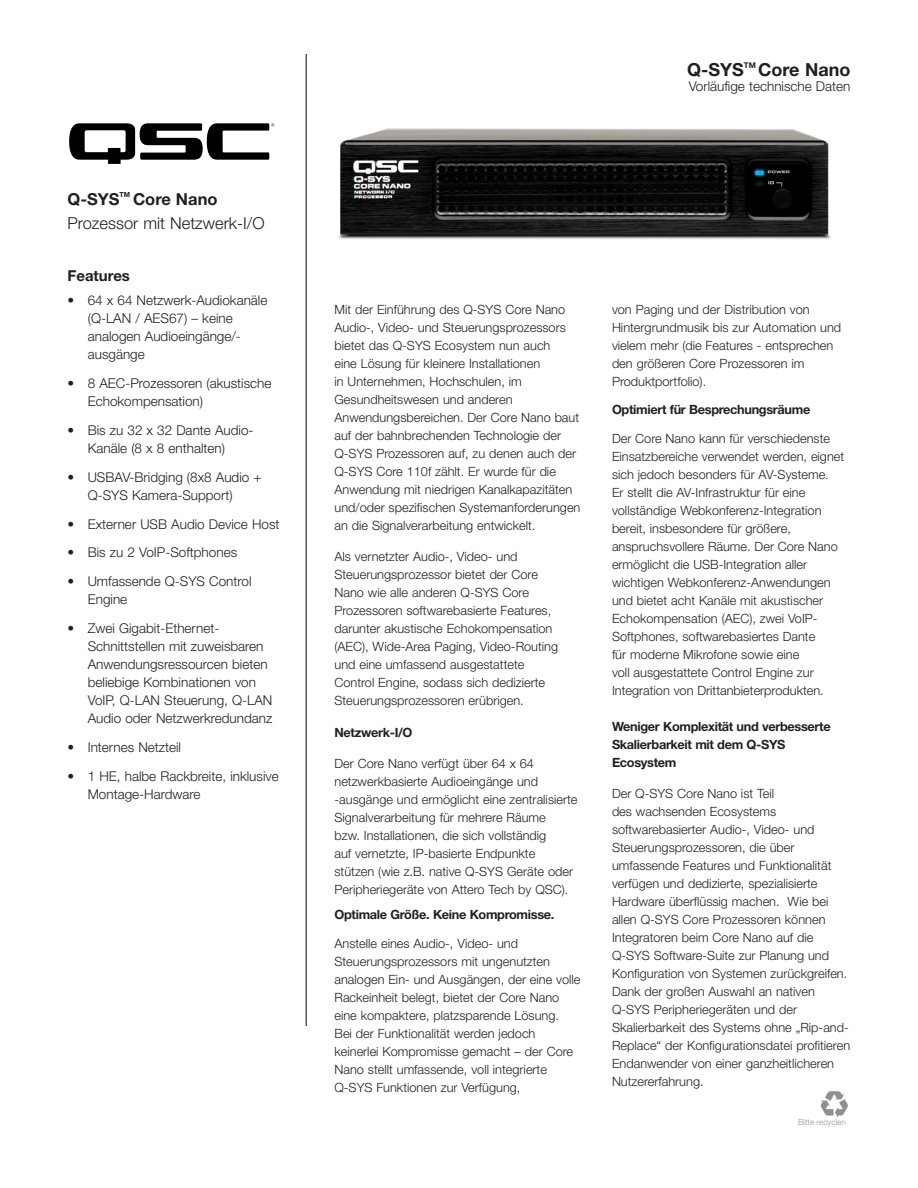
<style>
.page{position:relative;width:918px;height:1188px;background:#fff}
.page>*{position:absolute;margin:0;border:0;box-sizing:border-box;transform-origin:0 0}
.t1{font:700 18px "Helvetica Neue LT Pro";color:#231f20}
.t2{font:300 16.5px "Helvetica Neue LT Pro";color:#231f20}
.t3{font:700 16.5px "Helvetica Neue LT Pro";color:#231f20}
.t4{font:700 15px "Helvetica Neue LT Pro";color:#231f20}
.t5{font:300 13.5px/18px "Helvetica Neue LT Pro";color:#231f20}
.intro{font:300 12.75px/18px "Helvetica Neue LT Pro";color:#231f20}
.intro-2{font:700 12.75px/18px "Helvetica Neue LT Pro";letter-spacing:-.025em;color:#231f20}
.t6{font:300 8.25px "Helvetica Neue LT Pro";color:#939598}
.t7{font:700 7.8px "Helvetica Neue LT Pro";color:#231f20}
.t8{font:700 7.05px "Helvetica Neue LT Pro";color:#231f20}
</style>
<div class="page">
<svg style="left:820px;top:1091px;width:28px;height:27px"></svg>
<svg style="left:69px;top:123px;width:205px;height:41px"></svg>
<hr style="left:306px;top:54px;width:1px;height:972px;background:#231f20">
<img style="left:338px;top:128px;width:493px;height:111px">
<p class="t3" style="left:68px;top:189px;width:53px">Q-SYS</p>
<p class="t8" style="left:119px;top:190px;width:12px">TM</p>
<p class="t3" style="left:133px;top:189px;width:86px">Core Nano</p>
<p class="t2" style="left:68px;top:213px;width:199px">Prozessor mit Netzwerk-I/O</p>
<p class="t4" style="left:68px;top:266px;width:64px">Features</p>
<p class="t5" style="left:88px;top:291px;width:181px;text-indent:-20px">• 64 x 64 Netzwerk-Audiokanäle (Q-LAN / AES67) – keine analogen Audioeingänge/- ausgänge</p>
<p class="t5" style="left:88px;top:374px;width:185px;text-indent:-20px">• 8 AEC-Prozessoren (akustische<br>Echokompensation)</p>
<p class="t5" style="left:88px;top:421px;width:167px;text-indent:-20px">• Bis zu 32 x 32 Dante Audio-<br>Kanäle (8 x 8 enthalten)</p>
<p class="t5" style="left:88px;top:468px;width:175px;text-indent:-20px">• USBAV-Bridging (8x8 Audio +<br>Q-SYS Kamera-Support)</p>
<p class="t5" style="left:68px;top:515px;width:214px">• Externer USB Audio Device Host</p>
<p class="t5" style="left:68px;top:543px;width:171px">• Bis zu 2 VoIP-Softphones</p>
<p class="t5" style="left:88px;top:572px;width:165px;text-indent:-20px">• Umfassende Q-SYS Control<br>Engine</p>
<p class="t5" style="left:88px;top:619px;width:186px;text-indent:-20px">• Zwei Gigabit-Ethernet-<br>Schnittstellen mit zuweisbaren<br>Anwendungsressourcen bieten beliebige Kombinationen von<br>VoIP, Q-LAN Steuerung, Q-LAN<br>Audio oder Netzwerkredundanz</p>
<p class="t5" style="left:68px;top:738px;width:115px">• Internes Netzteil</p>
<p class="t5" style="left:88px;top:767px;width:193px;text-indent:-20px">• 1 HE, halbe Rackbreite, inklusive<br>Montage-Hardware</p>
<p class="t1" style="left:687px;top:58px;width:58px">Q-SYS</p>
<p class="t7" style="left:744px;top:61px;width:13px">TM</p>
<p class="t1" style="left:758px;top:58px;width:94px">Core Nano</p>
<p class="t5" style="left:689px;top:77px;width:163px">Vorläufige technische Daten</p>
<p class="intro" style="left:335px;top:300px;width:247px">Mit der Einführung des Q-SYS Core Nano Audio-, Video- und Steuerungsprozessors bietet das Q-SYS Ecosystem nun auch<br>eine Lösung für kleinere Installationen<br>in Unternehmen, Hochschulen, im Gesundheitswesen und anderen Anwendungsbereichen. Der Core Nano baut auf der bahnbrechenden Technologie der Q-SYS Prozessoren auf, zu denen auch der Q-SYS Core 110f zählt. Er wurde für die Anwendung mit niedrigen Kanalkapazitäten und/oder spezifischen Systemanforderungen an die Signalverarbeitung entwickelt.</p>
<p class="intro" style="left:335px;top:547px;width:225px">Als vernetzter Audio-, Video- und Steuerungsprozessor bietet der Core Nano wie alle anderen Q-SYS Core Prozessoren softwarebasierte Features, darunter akustische Echokompensation (AEC), Wide-Area Paging, Video-Routing und eine umfassend ausgestattete Control Engine, sodass sich dedizierte Steuerungsprozessoren erübrigen.</p>
<p class="intro-2" style="left:335px;top:723px;width:79px">Netzwerk-I/O</p>
<p class="intro" style="left:335px;top:754px;width:245px">Der Core Nano verfügt über 64 x 64 netzwerkbasierte Audioeingänge und -ausgänge und ermöglicht eine zentralisierte Signalverarbeitung für mehrere Räume<br>bzw. Installationen, die sich vollständig<br>auf vernetzte, IP-basierte Endpunkte stützen (wie z.B. native Q-SYS Geräte oder Peripheriegeräte von Attero Tech by QSC).</p>
<p class="intro-2" style="left:335px;top:905px;width:221px">Optimale Größe. Keine Kompromisse.</p>
<p class="intro" style="left:335px;top:934px;width:247px">Anstelle eines Audio-, Video- und Steuerungsprozessors mit ungenutzten analogen Ein- und Ausgängen, der eine volle Rackeinheit belegt, bietet der Core Nano eine kompaktere, platzsparende Lösung.<br>Bei der Funktionalität werden jedoch keinerlei Kompromisse gemacht – der Core Nano stellt umfassende, voll integrierte Q-SYS Funktionen zur Verfügung,</p>
<p class="intro" style="left:612px;top:300px;width:231px">von Paging und der Distribution von Hintergrundmusik bis zur Automation und vielem mehr (die Features - entsprechen den größeren Core Prozessoren im Produktportfolio).</p>
<p class="intro-2" style="left:612px;top:401px;width:200px">Optimiert für Besprechungsräume</p>
<p class="intro" style="left:612px;top:429px;width:234px">Der Core Nano kann für verschiedenste Einsatzbereiche verwendet werden, eignet sich jedoch besonders für AV-Systeme.<br>Er stellt die AV-Infrastruktur für eine vollständige Webkonferenz-Integration bereit, insbesondere für größere, anspruchsvollere Räume. Der Core Nano ermöglicht die USB-Integration aller wichtigen Webkonferenz-Anwendungen und bietet acht Kanäle mit akustischer Echokompensation (AEC), zwei VoIP-Softphones, softwarebasiertes Dante<br>für moderne Mikrofone sowie eine<br>voll ausgestattete Control Engine zur Integration von Drittanbieterprodukten.</p>
<p class="intro-2" style="left:612px;top:717px;width:220px">Weniger Komplexität und verbesserte<br>Skalierbarkeit mit dem Q-SYS<br>Ecosystem</p>
<p class="intro" style="left:612px;top:785px;width:240px">Der Q-SYS Core Nano ist Teil<br>des wachsenden Ecosystems softwarebasierter Audio-, Video- und Steuerungsprozessoren, die über umfassende Features und Funktionalität verfügen und dedizierte, spezialisierte Hardware überflüssig machen. Wie bei allen Q-SYS Core Prozessoren können Integratoren beim Core Nano auf die Q-SYS Software-Suite zur Planung und Konfiguration von Systemen zurückgreifen.<br>Dank der großen Auswahl an nativen Q-SYS Peripheriegeräten und der Skalierbarkeit des Systems ohne „Rip-and-Replace“ der Konfigurationsdatei profitieren Endanwender von einer ganzheitlicheren Nutzererfahrung.</p>
<p class="t6" style="left:798px;top:1117px;width:49px">Bitte recyclen</p>
</div>
